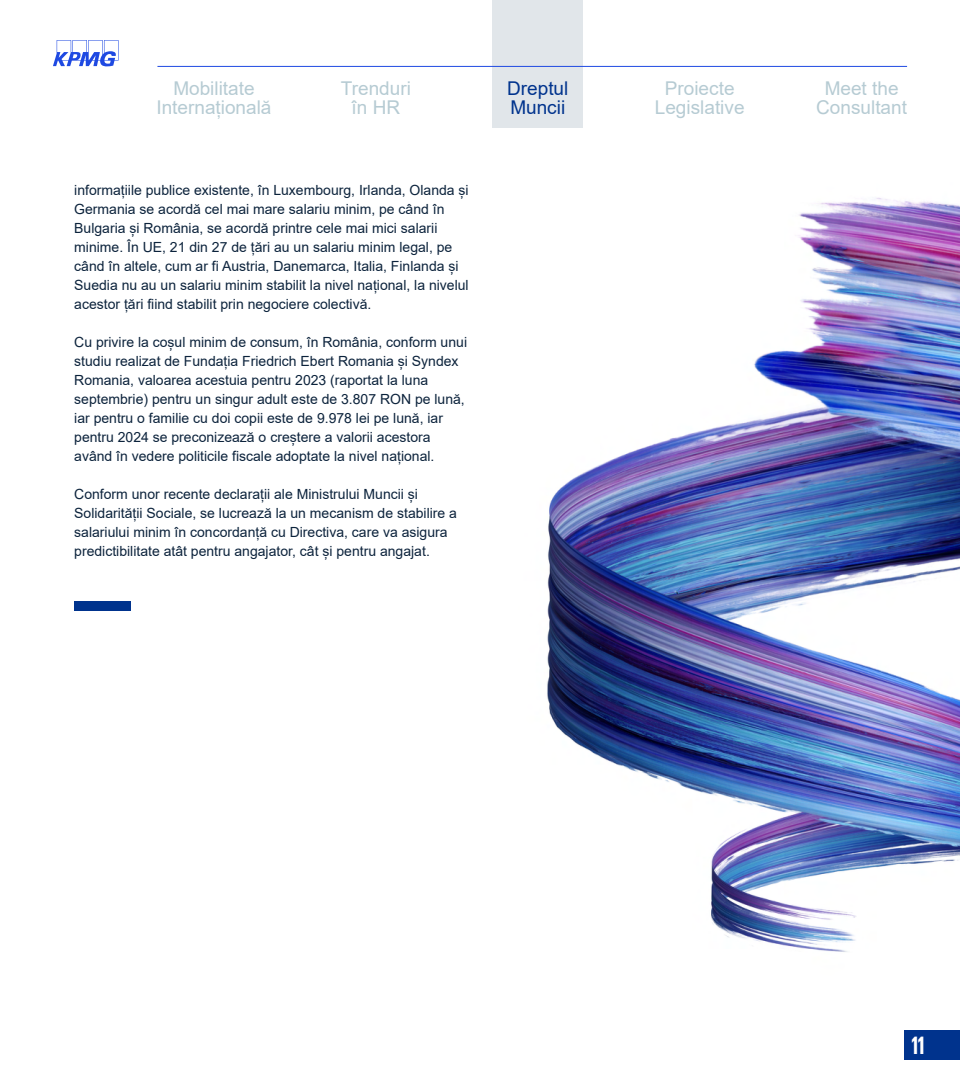
<style>
.page{position:relative;width:960px;height:1080px;background:#fff}
.page>*{position:absolute;margin:0;border:0;box-sizing:border-box;transform-origin:0 0}
.t1{font:700 25.6px "KPMG";color:#fff}
.t2{font:19px/19px "Arial";color:#b6cbd3;text-align:center}
.t3{font:19px/19px "Arial";color:#00338d}
.t4{font:14px/19px "Arial";color:#0c233c}
</style>
<div class="page">
<img style="left:492px;top:119px;width:468px;height:833px">
<div style="left:74px;top:601px;width:57px;height:10px;background:#00338d"></div>
<div style="left:905px;top:1030px;width:55px;height:29px;background:#00338d"></div>
<div style="left:493px;top:0;width:90px;height:127px;background:#e1e6ea"></div>
<svg style="left:53px;top:40px;width:66px;height:26px"></svg>
<hr style="left:157px;top:66px;width:750px;height:1px;background:#1e49e2">
<h2 class="t2" style="left:156px;top:79px;width:117px">Mobilitate<br>Internațională</h2>
<h2 class="t2" style="left:341px;top:79px;width:72px">Trenduri în HR</h2>
<h2 class="t3" style="left:507px;top:79px;width:63px">Dreptul<br>Muncii</h2>
<h2 class="t2" style="left:655px;top:79px;width:91px">Proiecte<br>Legislative</h2>
<h2 class="t2" style="left:816px;top:79px;width:92px">Meet the<br>Consultant</h2>
<p class="t4" style="left:74px;top:181px;width:396px">informațiile publice existente, în Luxembourg, Irlanda, Olanda și Germania se acordă cel mai mare salariu minim, pe când în Bulgaria și România, se acordă printre cele mai mici salarii minime. În UE, 21 din 27 de țări au un salariu minim legal, pe când în altele, cum ar fi Austria, Danemarca, Italia, Finlanda și Suedia nu au un salariu minim stabilit la nivel național, la nivelul acestor țări fiind stabilit prin negociere colectivă.</p>
<p class="t4" style="left:74px;top:333px;width:394px">Cu privire la coșul minim de consum, în România, conform unui studiu realizat de Fundația Friedrich Ebert Romania și Syndex Romania, valoarea acestuia pentru 2023 (raportat la luna septembrie) pentru un singur adult este de 3.807 RON pe lună, iar pentru o familie cu doi copii este de 9.978 lei pe lună, iar pentru 2024 se preconizează o creștere a valorii acestora având în vedere politicile fiscale adoptate la nivel național.</p>
<p class="t4" style="left:74px;top:485px;width:384px">Conform unor recente declarații ale Ministrului Muncii și Solidarității Sociale, se lucrează la un mecanism de stabilire a salariului minim în concordanță cu Directiva, care va asigura predictibilitate atât pentru angajator, cât și pentru angajat.</p>
<h1 class="t1" style="left:911px;top:1032px;width:15px">11</h1>
</div>
